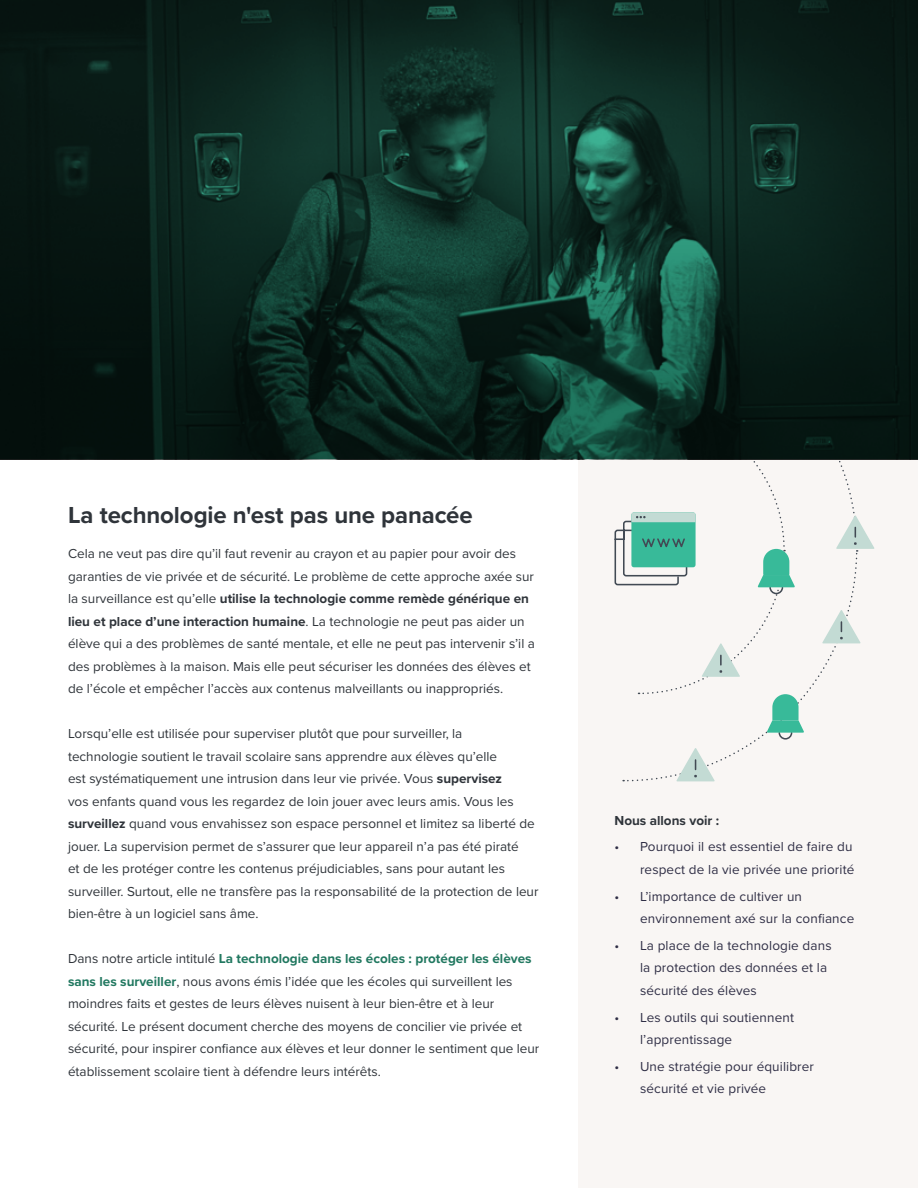
<style>
.page{position:relative;width:918px;height:1188px;background:#fff}
.page>*{position:absolute;margin:0;border:0;box-sizing:border-box;transform-origin:0 0}
.t1{font:700 24px "Proxima Nova";letter-spacing:-.005em;color:#2f343a}
.t2{font:13.5px/22.5px "Proxima Nova";color:#2f343a}
.t3{font:13.5px/22.5px "Proxima Nova";letter-spacing:.01em;color:#2f2e45}
.t4{font:700 13.5px "Proxima Nova";color:#2f343a}
.s1{font-weight:700}
.s2{font-weight:700;color:#217860}
</style>
<div class="page">
<div style="left:578px;top:427px;width:340px;height:761px;background:#f9f6f4"></div>
<svg style="left:676px;top:748px;width:39px;height:33px"></svg>
<svg style="left:614px;top:459px;width:261px;height:281px"></svg>
<svg style="left:0;top:0;width:918px;height:459px;background:#0b2720"></svg>
<h1 class="t1" style="left:68px;top:497px;width:406px">La technologie n'est pas une panacée</h1>
<p class="t2" style="left:68px;top:542px;width:468px">Cela ne veut pas dire qu’il faut revenir au crayon et au papier pour avoir des garanties de vie privée et de sécurité. Le problème de cette approche axée sur la surveillance est qu’elle <span class="s1">utilise la technologie comme remède générique en lieu et place d’une interaction humaine</span>. La technologie ne peut pas aider un élève qui a des problèmes de santé mentale, et elle ne peut pas intervenir s’il a des problèmes à la maison. Mais elle peut sécuriser les données des élèves et de l’école et empêcher l’accès aux contenus malveillants ou inappropriés.</p>
<p class="t2" style="left:68px;top:722px;width:472px">Lorsqu’elle est utilisée pour superviser plutôt que pour surveiller, la<br>technologie soutient le travail scolaire sans apprendre aux élèves qu’elle<br>est systématiquement une intrusion dans leur vie privée. Vous <span class="s1">supervisez<br></span>vos enfants quand vous les regardez de loin jouer avec leurs amis. Vous les <span class="s1">surveillez</span> quand vous envahissez son espace personnel et limitez sa liberté de jouer. La supervision permet de s’assurer que leur appareil n’a pas été piraté<br>et de les protéger contre les contenus préjudiciables, sans pour autant les surveiller. Surtout, elle ne transfère pas la responsabilité de la protection de leur bien-être à un logiciel sans âme.</p>
<p class="t2" style="left:68px;top:947px;width:473px">Dans notre article intitulé <span class="s2">La technologie dans les écoles : protéger les élèves sans les surveiller</span>, nous avons émis l’idée que les écoles qui surveillent les moindres faits et gestes de leurs élèves nuisent à leur bien-être et à leur sécurité. Le présent document cherche des moyens de concilier vie privée et sécurité, pour inspirer confiance aux élèves et leur donner le sentiment que leur établissement scolaire tient à défendre leurs intérêts.</p>
<p class="t4" style="left:615px;top:810px;width:106px">Nous allons voir :</p>
<p class="t3" style="left:615px;top:835px;width:241px;text-align:right">• Pourquoi il est essentiel de faire du respect de la vie privée une priorité</p>
<p class="t3" style="left:640px;top:884px;width:216px;text-indent:-26px">• L’importance de cultiver un environnement axé sur la confiance</p>
<p class="t3" style="left:640px;top:934px;width:193px;text-indent:-26px">• La place de la technologie dans la protection des données et la sécurité des élèves</p>
<p class="t3" style="left:640px;top:1005px;width:155px;text-indent:-26px">• Les outils qui soutiennent l’apprentissage</p>
<p class="t3" style="left:640px;top:1055px;width:176px;text-indent:-26px">• Une stratégie pour équilibrer sécurité et vie privée</p>
</div>
